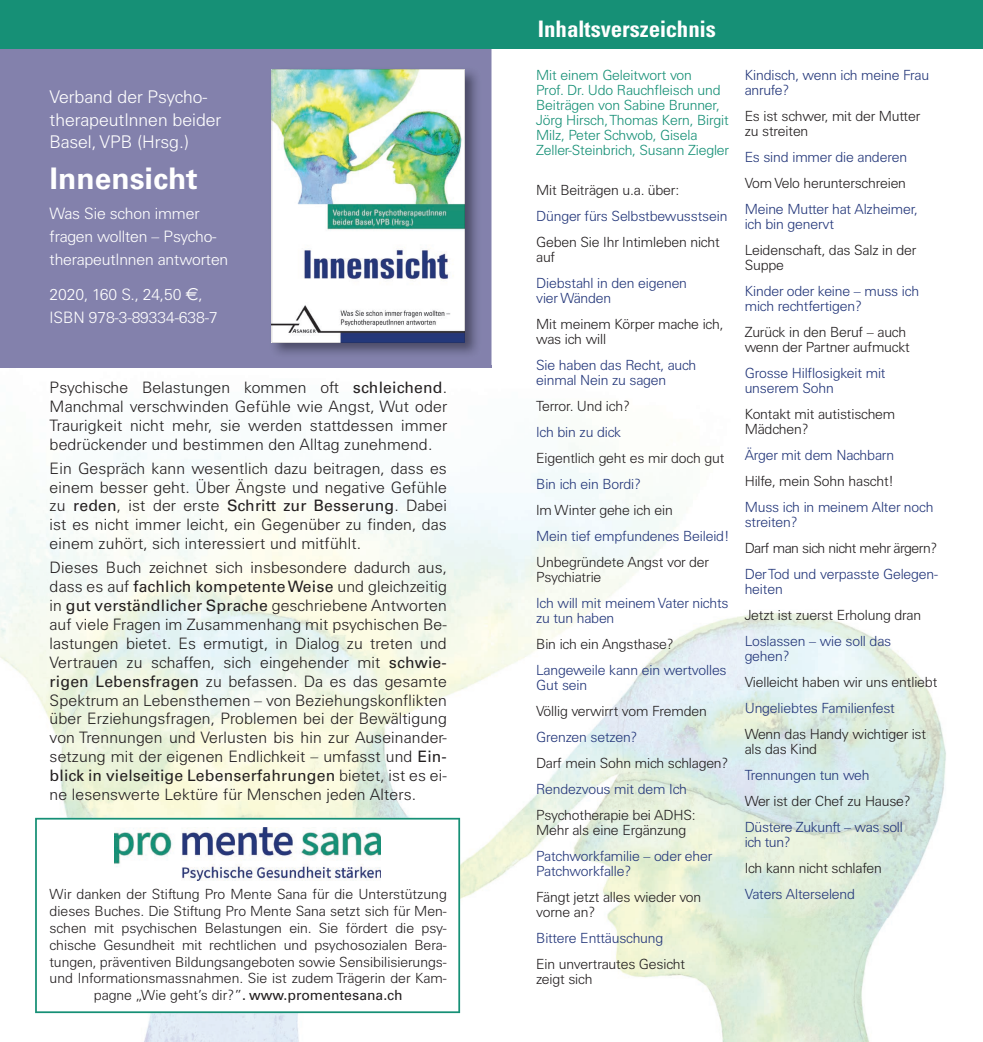
<style>
.page{position:relative;width:983px;height:1042px;background:#fff}
.page>*{position:absolute;margin:0;border:0;box-sizing:border-box;transform-origin:0 0}
.t1{font:700 29.75px "Univers S";color:#fff}
.t2{font:700 condensed 22.75px "Univers S";color:#fff}
.t3{font:300 17.5px/22.8px "Univers S";color:#fff}
.t4{font:300 15.75px/18.9px "Univers S";letter-spacing:.01em;color:#231f20;text-align:justify}
.t5{font:300 15.75px/22.8px "Univers S";letter-spacing:-.01em;color:#fff}
.t6{font:300 14px/15px "Univers S";letter-spacing:-.01em;color:#231f20}
.t7{font:300 14px/15px "Univers S";letter-spacing:-.01em;color:#24377a}
.t8{font:300 14px/15px "Univers S";letter-spacing:-.01em;color:#169076}
.t9{font:300 14px "Univers S";letter-spacing:-.03em;color:#231f20}
.s1{font-family:"Euro Sig";font-weight:400;font-size:17.5px}
.s2{font-weight:400}
</style>
<div class="page">
<img style="left:0;top:366px;width:943px;height:368px">
<img style="left:35px;top:734px;width:702px;height:123px">
<img style="left:737px;top:734px;width:209px;height:308px">
<img style="left:430px;top:857px;width:307px;height:185px">
<img style="left:61px;top:1013px;width:369px;height:29px">
<svg style="left:35px;top:818px;width:425px;height:195px"></svg>
<div style="left:0;top:49px;width:491px;height:317px;background:#8381ac"></div>
<img style="left:0;top:366px;width:491px;height:1px">
<img style="left:269px;top:67px;width:212px;height:292px">
<img style="left:272px;top:69px;width:192px;height:273px">
<div style="left:0;top:0;width:982px;height:49px;background:#169076"></div>
<img style="left:114px;top:827px;width:267px;height:54px">
<p class="t3" style="left:50px;top:85px;width:173px">Verband der Psycho&shy;therapeutInnen beider<br>Basel, VPB (Hrsg.)</p>
<h1 class="t1" style="left:50px;top:161px;width:149px">Innensicht</h1>
<p class="t5" style="left:50px;top:202px;width:180px">Was Sie schon immer fragen wollten – Psycho&shy;therapeutInnen antworten</p>
<p class="t5" style="left:50px;top:283px;width:169px">2020, 160 S., 24,50 <span class="s1">€</span>,<br>ISBN 978-3-89334-638-7</p>
<p class="t4" style="left:50px;top:378px;width:399px">Psychische Belastungen kommen oft <span class="s2">schleichend</span>.<br>Manchmal verschwinden Gefühle wie Angst, Wut oder Traurigkeit nicht mehr, sie werden stattdessen immer bedrückender und bestimmen den Alltag zunehmend.</p>
<p class="t4" style="left:50px;top:458px;width:398px">Ein Gespräch kann wesentlich dazu beitragen, dass es einem besser geht. Über Ängste und negative Gefühle zu <span class="s2">reden</span>, ist der erste <span class="s2">Schritt zur Besserung</span>. Dabei ist es nicht immer leicht, ein Gegenüber zu finden, das einem zuhört, sich interessiert und mitfühlt.</p>
<p class="t4" style="left:50px;top:558px;width:399px">Dieses Buch zeichnet sich insbesondere dadurch aus, dass es auf <span class="s2">fachlich kompetente Weise</span> und gleichzeitig in <span class="s2">gut verständlicher Sprache</span> geschriebene Antworten auf viele Fragen im Zusammenhang mit psychischen Be&shy;lastungen bietet. Es ermutigt, in Dialog zu treten und Vertrauen zu schaffen, sich eingehender mit <span class="s2">schwie&shy;rigen Lebensfragen</span> zu befassen. Da es das gesamte Spektrum an Lebensthemen – von Beziehungskonflikten über Erziehungsfragen, Problemen bei der Bewältigung von Trennungen und Verlusten bis hin zur Auseinander&shy;setzung mit der eigenen Endlichkeit – umfasst und <span class="s2">Ein&shy;blick in vielseitige Lebenserfahrungen</span> bietet, ist es ei&shy;ne lesenswerte Lektüre für Menschen jeden Alters.</p>
<p class="t6" style="left:50px;top:886px;width:398px;line-height:16.8px;text-align:center">Wir danken der Stiftung Pro Mente Sana für die Unterstützung dieses Buches. Die Stiftung Pro Mente Sana setzt sich für Men&shy;schen mit psychischen Belastungen ein. Sie fördert die psy&shy;chische Gesundheit mit rechtlichen und psychosozialen Bera&shy;tungen, präventiven Bildungsangeboten sowie Sensibilisierungs&shy;und Informationsmassnahmen. Sie ist zudem Trägerin der Kam&shy;pagne „Wie geht’s dir?”<span class="s2">. www.promentesana.ch</span></p>
<h2 class="t2" style="left:537px;top:15px;width:179px">Inhaltsverszeichnis</h2>
<p class="t8" style="left:536px;top:67px;width:194px">Mit einem Geleitwort von<br>Prof. Dr. Udo Rauchfleisch und<br>Beiträgen von Sabine Brunner,<br>Jörg Hirsch, Thomas Kern, Birgit<br>Milz, Peter Schwob, Gisela<br>Zeller-Steinbrich, Susann Ziegler</p>
<p class="t6" style="left:536px;top:183px;width:144px">Mit Beiträgen u.a. über:</p>
<p class="t7" style="left:536px;top:209px;width:193px">Dünger fürs Selbstbewusstsein</p>
<p class="t6" style="left:536px;top:235px;width:185px">Geben Sie Ihr Intimleben nicht auf</p>
<p class="t7" style="left:536px;top:276px;width:152px">Diebstahl in den eigenen vier Wänden</p>
<p class="t6" style="left:536px;top:317px;width:189px">Mit meinem Körper mache ich, was ich will</p>
<p class="t7" style="left:536px;top:358px;width:162px">Sie haben das Recht, auch einmal Nein zu sagen</p>
<p class="t6" style="left:536px;top:399px;width:95px">Terror. Und ich?</p>
<p class="t7" style="left:536px;top:425px;width:86px">Ich bin zu dick</p>
<p class="t6" style="left:536px;top:451px;width:190px">Eigentlich geht es mir doch gut</p>
<p class="t7" style="left:536px;top:477px;width:106px">Bin ich ein Bordi?</p>
<p class="t6" style="left:536px;top:503px;width:138px">Im Winter gehe ich ein</p>
<p class="t7" style="left:536px;top:529px;width:195px">Mein tief empfundenes Beileid!</p>
<p class="t6" style="left:536px;top:555px;width:174px">Unbegründete Angst vor der<br>Psychiatrie</p>
<p class="t7" style="left:536px;top:596px;width:194px">Ich will mit meinem Vater nichts zu tun haben</p>
<p class="t6" style="left:536px;top:637px;width:139px">Bin ich ein Angsthase?</p>
<p class="t7" style="left:536px;top:663px;width:192px">Langeweile kann ein wertvolles<br>Gut sein</p>
<p class="t6" style="left:536px;top:704px;width:172px">Völlig verwirrt vom Fremden</p>
<p class="t7" style="left:536px;top:730px;width:103px">Grenzen setzen?</p>
<p class="t6" style="left:536px;top:755px;width:194px">Darf mein Sohn mich schlagen?</p>
<p class="t7" style="left:536px;top:781px;width:152px">Rendezvous mit dem Ich</p>
<p class="t6" style="left:536px;top:807px;width:161px">Psychotherapie bei ADHS:<br>Mehr als eine Ergänzung</p>
<p class="t7" style="left:536px;top:848px;width:178px">Patchworkfamilie – oder eher<br>Patchworkfalle?</p>
<p class="t6" style="left:536px;top:889px;width:167px">Fängt jetzt alles wieder von vorne an?</p>
<p class="t7" style="left:536px;top:930px;width:129px">Bittere Enttäuschung</p>
<p class="t6" style="left:536px;top:956px;width:150px">Ein unvertrautes Gesicht zeigt sich</p>
<p class="t7" style="left:744px;top:68px;width:186px">Kindisch, wenn ich meine Frau anrufe?</p>
<p class="t6" style="left:744px;top:109px;width:177px">Es ist schwer, mit der Mutter zu streiten</p>
<p class="t7" style="left:744px;top:150px;width:164px">Es sind immer die anderen</p>
<p class="t6" style="left:744px;top:176px;width:163px">Vom Velo herunterschreien</p>
<p class="t7" style="left:744px;top:202px;width:175px">Meine Mutter hat Alzheimer, ich bin genervt</p>
<p class="t6" style="left:744px;top:243px;width:173px">Leidenschaft, das Salz in der<br>Suppe</p>
<p class="t7" style="left:744px;top:284px;width:176px">Kinder oder keine – muss ich mich rechtfertigen?</p>
<p class="t6" style="left:744px;top:325px;width:167px">Zurück in den Beruf – auch wenn der Partner aufmuckt</p>
<p class="t7" style="left:744px;top:366px;width:142px">Grosse Hilflosigkeit mit unserem Sohn</p>
<p class="t6" style="left:744px;top:407px;width:152px">Kontakt mit autistischem<br>Mädchen?</p>
<p class="t7" style="left:744px;top:448px;width:151px">Ärger mit dem Nachbarn</p>
<p class="t6" style="left:744px;top:474px;width:151px">Hilfe, mein Sohn hascht!</p>
<p class="t7" style="left:744px;top:500px;width:190px">Muss ich in meinem Alter noch streiten?</p>
<p class="t9" style="left:744px;top:540px;width:194px">Darf man sich nicht mehr ärgern?</p>
<p class="t7" style="left:744px;top:567px;width:195px">Der Tod und verpasste Gelegen&shy;heiten</p>
<p class="t6" style="left:744px;top:608px;width:178px">Jetzt ist zuerst Erholung dran</p>
<p class="t7" style="left:744px;top:634px;width:148px">Loslassen – wie soll das gehen?</p>
<p class="t6" style="left:744px;top:675px;width:194px">Vielleicht haben wir uns entliebt</p>
<p class="t7" style="left:744px;top:701px;width:152px">Ungeliebtes Familienfest</p>
<p class="t6" style="left:744px;top:727px;width:183px">Wenn das Handy wichtiger ist als das Kind</p>
<p class="t7" style="left:744px;top:768px;width:126px">Trennungen tun weh</p>
<p class="t6" style="left:744px;top:794px;width:168px">Wer ist der Chef zu Hause?</p>
<p class="t7" style="left:744px;top:820px;width:160px">Düstere Zukunft – was soll ich tun?</p>
<p class="t6" style="left:744px;top:861px;width:138px">Ich kann nicht schlafen</p>
<p class="t7" style="left:744px;top:887px;width:112px">Vaters Alterselend</p>
</div>
